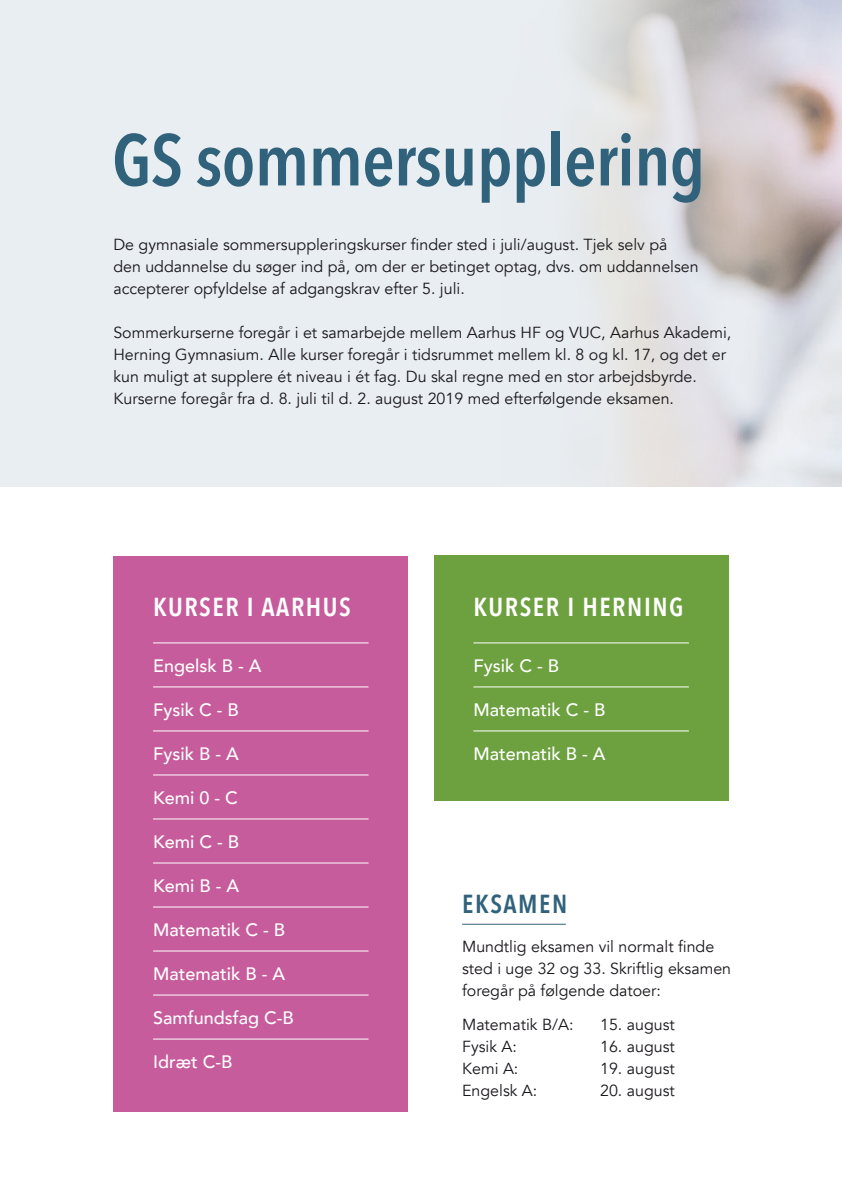
<style>
.page{position:relative;width:842px;height:1191px;background:#fff}
.page>*{position:absolute;margin:0;border:0;box-sizing:border-box;transform-origin:0 0}
.t1{font:600 72px "Avenir Next Condensed";letter-spacing:-.01em;color:#31627b}
.t2{font:600 26px "Avenir Next Condensed";letter-spacing:.06em;color:#fff}
.t3{font:600 26px "Avenir Next Condensed";letter-spacing:.06em;color:#31627b}
.t4{font:500 18px "Avenir";color:#fff}
.t5{font:16px/22px "Avenir";color:#1a171c}
</style>
<div class="page">
<svg style="left:0;top:0;width:842px;height:486px;background:#e3e6e9"></svg>
<div style="left:113px;top:556px;width:295px;height:555px;background:#c65c9b"></div>
<div style="left:434px;top:556px;width:295px;height:245px;background:#6da13f"></div>
<hr style="left:153px;top:642px;width:216px;height:1px;background:#fff">
<hr style="left:153px;top:686px;width:216px;height:1px;background:#fff">
<hr style="left:153px;top:730px;width:216px;height:1px;background:#fff">
<hr style="left:153px;top:774px;width:216px;height:1px;background:#fff">
<hr style="left:153px;top:818px;width:216px;height:1px;background:#fff">
<hr style="left:153px;top:862px;width:216px;height:1px;background:#fff">
<hr style="left:153px;top:906px;width:216px;height:1px;background:#fff">
<hr style="left:153px;top:950px;width:216px;height:1px;background:#fff">
<hr style="left:153px;top:994px;width:216px;height:1px;background:#fff">
<hr style="left:153px;top:1038px;width:216px;height:1px;background:#fff">
<hr style="left:473px;top:642px;width:216px;height:1px;background:#fff">
<hr style="left:473px;top:686px;width:216px;height:1px;background:#fff">
<hr style="left:473px;top:730px;width:216px;height:1px;background:#fff">
<hr style="left:462px;top:924px;width:104px;height:1px;background:#31627b">
<h1 class="t1" style="left:112px;top:98px;width:595px">GS sommersupplering</h1>
<p class="t5" style="left:113px;top:234px;width:587px">De gymnasiale sommersuppleringskurser finder sted i juli/august. Tjek selv på den uddannelse du søger ind på, om der er betinget optag, dvs. om uddannelsen accepterer opfyldelse af adgangskrav efter 5. juli.</p>
<p class="t5" style="left:113px;top:322px;width:619px">Sommerkurserne foregår i et samarbejde mellem Aarhus HF og VUC, Aarhus Akademi, Herning Gymnasium. Alle kurser foregår i tidsrummet mellem kl. 8 og kl. 17, og det er kun muligt at supplere ét niveau i ét fag. Du skal regne med en stor arbejdsbyrde.<br>Kurserne foregår fra d. 8. juli til d. 2. august 2019 med efterfølgende eksamen.</p>
<h2 class="t2" style="left:153px;top:585px;width:199px">KURSER I AARHUS</h2>
<p class="t4" style="left:153px;top:650px;width:110px">Engelsk B - A</p>
<p class="t4" style="left:153px;top:694px;width:87px">Fysik C - B</p>
<p class="t4" style="left:153px;top:738px;width:87px">Fysik B - A</p>
<p class="t4" style="left:153px;top:782px;width:86px">Kemi 0 - C</p>
<p class="t4" style="left:153px;top:826px;width:88px">Kemi C - B</p>
<p class="t4" style="left:153px;top:870px;width:88px">Kemi B - A</p>
<p class="t4" style="left:153px;top:914px;width:134px">Matematik C - B</p>
<p class="t4" style="left:153px;top:958px;width:134px">Matematik B - A</p>
<p class="t4" style="left:153px;top:1002px;width:142px">Samfundsfag C-B</p>
<p class="t4" style="left:153px;top:1046px;width:81px">Idræt C-B</p>
<h2 class="t2" style="left:473px;top:585px;width:212px">KURSER I HERNING</h2>
<p class="t4" style="left:473px;top:650px;width:87px">Fysik C - B</p>
<p class="t4" style="left:473px;top:694px;width:134px">Matematik C - B</p>
<p class="t4" style="left:473px;top:738px;width:134px">Matematik B - A</p>
<h2 class="t3" style="left:462px;top:881px;width:107px">EKSAMEN</h2>
<p class="t5" style="left:462px;top:935px;width:271px">Mundtlig eksamen vil normalt finde sted i uge 32 og 33. Skriftlig eksamen foregår på følgende datoer:</p>
<p class="t5" style="left:462px;top:1013px;width:113px">Matematik B/A:</p>
<p class="t5" style="left:600px;top:1013px;width:76px">15. august</p>
<p class="t5" style="left:462px;top:1035px;width:56px">Fysik A:</p>
<p class="t5" style="left:600px;top:1035px;width:76px">16. august</p>
<p class="t5" style="left:462px;top:1057px;width:58px">Kemi A:</p>
<p class="t5" style="left:600px;top:1057px;width:76px">19. august</p>
<p class="t5" style="left:462px;top:1079px;width:77px">Engelsk A:</p>
<p class="t5" style="left:600px;top:1079px;width:76px">20. august</p>
</div>
